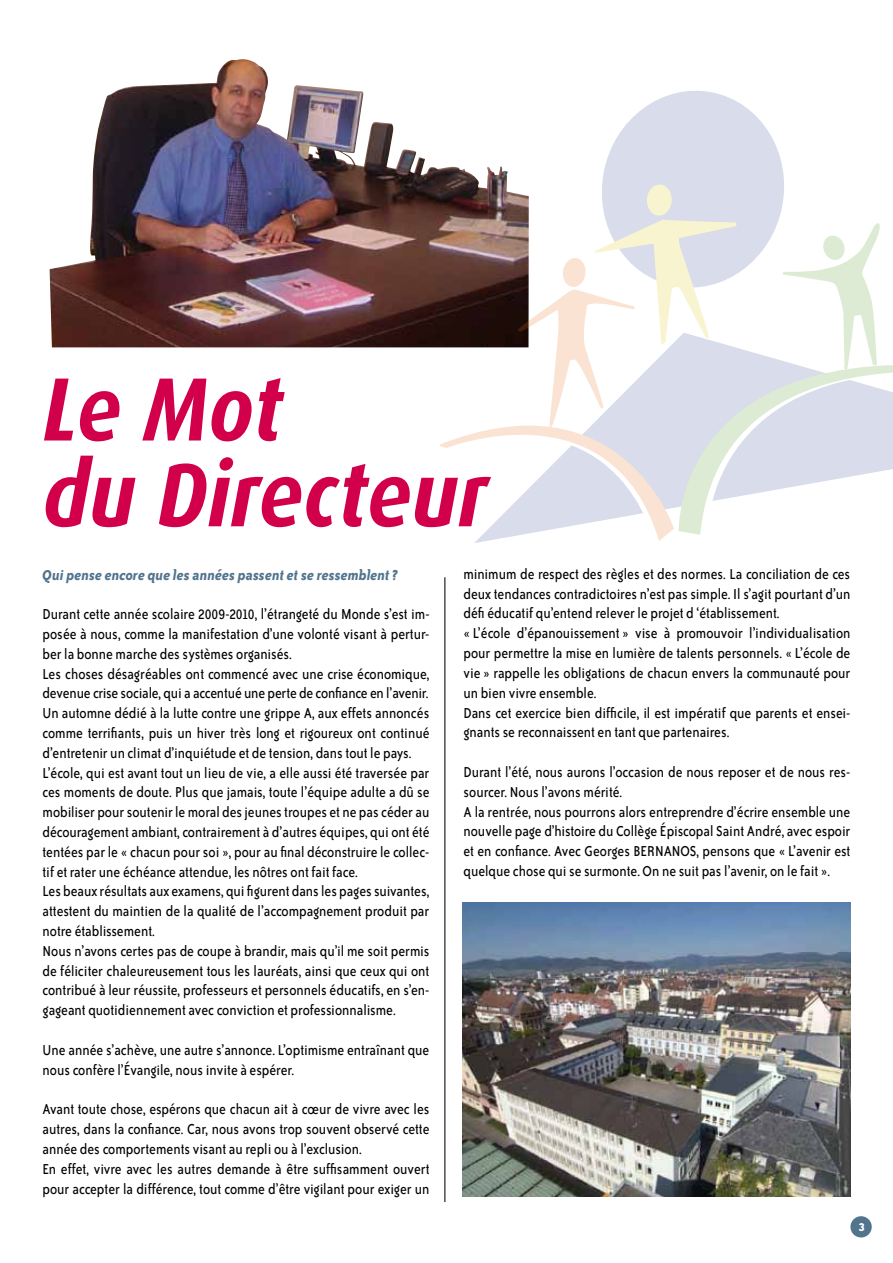
<style>
.page{position:relative;width:893px;height:1263px;background:#fff}
.page>*{position:absolute;margin:0;border:0;box-sizing:border-box;transform-origin:0 0}
.t1{font:italic 700 90px/85.8px "Dax";color:#d2004a;scale:.9 1}
.t2{font:16.5px/19.8px "Bailey Sans ITC";color:#000;scale:.9 1}
.t3{font:italic 700 16.5px "Bailey Sans ITC";color:#52748d;scale:.9 1}
.t4{font:700 13.5px "Bailey Sans ITC";color:#fff}
</style>
<div class="page">
<div style="left:850px;top:1216px;width:22px;height:21px;background:#52748d;border-radius:50%"></div>
<img style="left:50px;top:59px;width:389px;height:288px">
<hr style="left:444px;top:577px;width:1px;height:625px;background:#000">
<svg style="left:439px;top:90px;width:454px;height:451px"></svg>
<img style="left:462px;top:902px;width:388px;height:295px">
<h1 class="t1" style="left:43px;top:367px;width:496px">Le Mot<br>du Directeur</h1>
<p class="t3" style="left:43px;top:566px;width:396px">Qui pense encore que les années passent et se ressemblent ?</p>
<p class="t2" style="left:43px;top:605px;width:431px">Durant cette année scolaire 2009-2010, l’étrangeté du Monde s’est im&shy;posée à nous, comme la manifestation d’une volonté visant à pertur&shy;ber la bonne marche des systèmes organisés.<br>Les choses désagréables ont commencé avec une crise économique, devenue crise sociale, qui a accentué une perte de confiance en l’avenir.<br>Un automne dédié à la lutte contre une grippe A, aux effets annoncés comme terrifiants, puis un hiver très long et rigoureux ont continué d’entretenir un climat d’inquiétude et de tension, dans tout le pays.<br>L’école, qui est avant tout un lieu de vie, a elle aussi été traversée par ces moments de doute. Plus que jamais, toute l’équipe adulte a dû se mobiliser pour soutenir le moral des jeunes troupes et ne pas céder au découragement ambiant, contrairement à d’autres équipes, qui ont été tentées par le « chacun pour soi », pour au final déconstruire le collec&shy;tif et rater une échéance attendue, les nôtres ont fait face.<br>Les beaux résultats aux examens, qui figurent dans les pages suivantes, attestent du maintien de la qualité de l’accompagnement produit par notre établissement.<br>Nous n’avons certes pas de coupe à brandir, mais qu’il me soit permis de féliciter chaleureusement tous les lauréats, ainsi que ceux qui ont contribué à leur réussite, professeurs et personnels éducatifs, en s’en&shy;gageant quotidiennement avec conviction et professionnalisme.</p>
<p class="t2" style="left:43px;top:1040px;width:431px">Une année s’achève, une autre s’annonce. L’optimisme entraînant que nous confère l’Évangile, nous invite à espérer.</p>
<p class="t2" style="left:43px;top:1100px;width:431px">Avant toute chose, espérons que chacun ait à cœur de vivre avec les autres, dans la confiance. Car, nous avons trop souvent observé cette année des comportements visant au repli ou à l’exclusion.<br>En effet, vivre avec les autres demande à être suffisamment ouvert pour accepter la différence, tout comme d’être vigilant pour exiger un</p>
<p class="t2" style="left:463px;top:564px;width:431px">minimum de respect des règles et des normes. La conciliation de ces deux tendances contradictoires n’est pas simple. Il s’agit pourtant d’un défi éducatif qu’entend relever le projet d ‘établissement.<br>« L’école d’épanouissement » vise à promouvoir l’individualisation pour permettre la mise en lumière de talents personnels. « L’école de vie » rappelle les obligations de chacun envers la communauté pour un bien vivre ensemble.<br>Dans cet exercice bien difficile, il est impératif que parents et ensei&shy;gnants se reconnaissent en tant que partenaires.</p>
<p class="t2" style="left:463px;top:762px;width:431px">Durant l’été, nous aurons l’occasion de nous reposer et de nous res&shy;sourcer. Nous l’avons mérité.<br>A la rentrée, nous pourrons alors entreprendre d’écrire ensemble une nouvelle page d’histoire du Collège Épiscopal Saint André, avec espoir et en confiance. Avec Georges BERNANOS, pensons que « L’avenir est quelque chose qui se surmonte. On ne suit pas l’avenir, on le fait ».</p>
<p class="t4" style="left:858px;top:1219px;width:8px">3</p>
</div>
